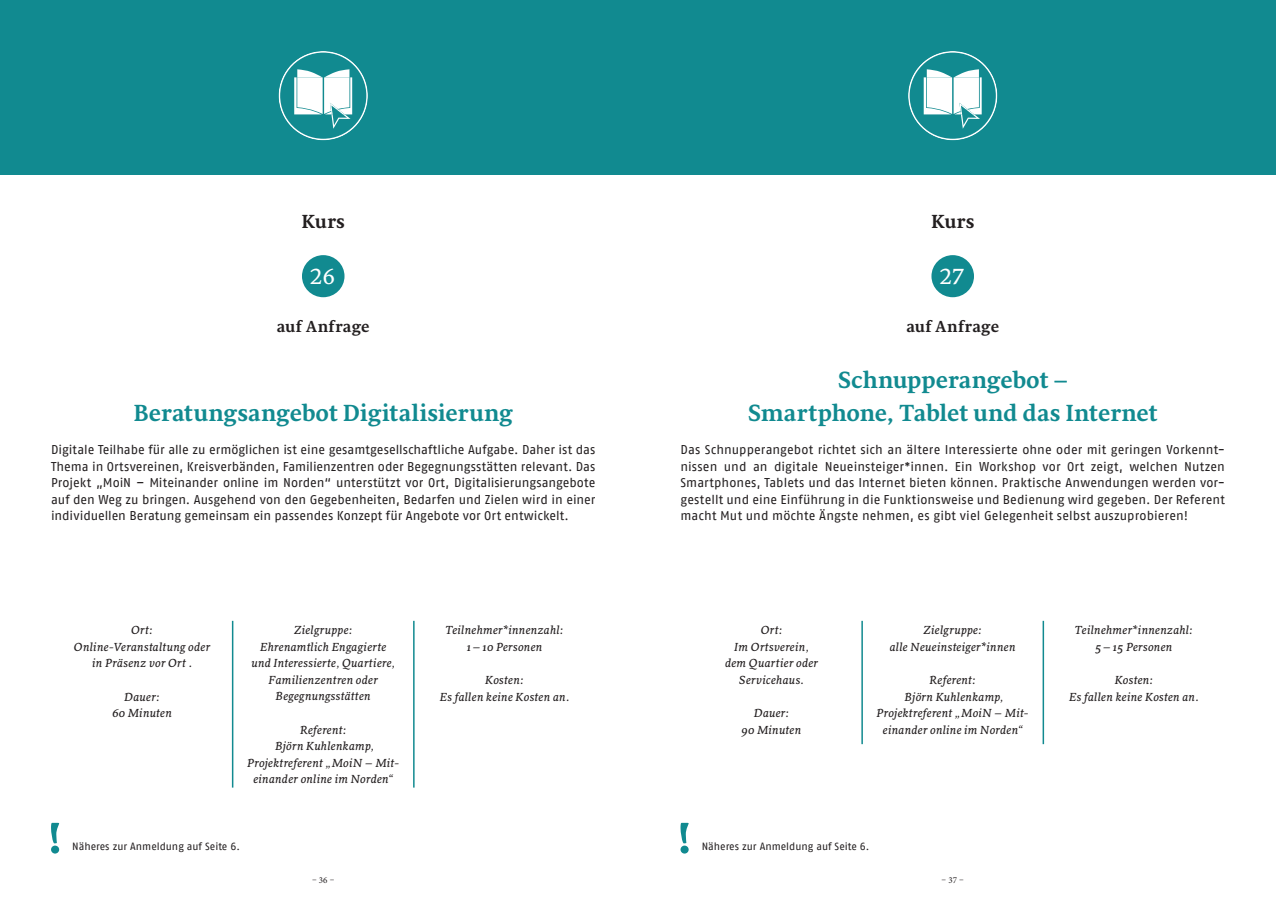
<style>
.page{position:relative;width:1276px;height:910px;background:#fff}
.page>*{position:absolute;margin:0;border:0;box-sizing:border-box;transform-origin:0 0}
.t1{font:700 24px/33px "Sirba";letter-spacing:-.005em;color:#118a90;text-align:center}
.t2{font:22.5px "Sirba";color:#fff}
.t3{font:700 19.5px "Sirba";letter-spacing:.01em;color:#231f20}
.t4{font:700 16.5px "Sirba";letter-spacing:.02em;color:#231f20}
.t5{font:12.75px/16.5px "AWO Fago Office";letter-spacing:.005em;color:#231f20;text-align:justify}
.t6{font:italic 12px/16.5px "Sirba";letter-spacing:.015em;color:#231f20;text-align:center}
.t7{font:10.5px "AWO Fago Office";color:#231f20}
.t8{font:9px "Minion Pro";color:#231f20}
</style>
<div class="page">
<div style="left:638px;top:0;width:638px;height:174px;background:#118a90"></div>
<div style="left:0;top:0;width:638px;height:174px;background:#118a90"></div>
<svg style="left:908px;top:51px;width:89px;height:89px"></svg>
<svg style="left:279px;top:51px;width:89px;height:89px"></svg>
<svg style="left:51px;top:822px;width:8px;height:32px"></svg>
<svg style="left:680px;top:822px;width:8px;height:32px"></svg>
<hr style="left:232px;top:621px;width:1px;height:167px;background:#118a90">
<hr style="left:413px;top:621px;width:1px;height:167px;background:#118a90">
<div style="left:302px;top:255px;width:42px;height:42px;background:#118a90;border-radius:50%"></div>
<hr style="left:861px;top:621px;width:2px;height:123px;background:#118a90">
<hr style="left:1042px;top:621px;width:2px;height:123px;background:#118a90">
<div style="left:931px;top:255px;width:43px;height:42px;background:#118a90;border-radius:50%"></div>
<h3 class="t3" style="left:302px;top:206px;width:45px">Kurs</h3>
<h3 class="t3" style="left:931px;top:206px;width:45px">Kurs</h3>
<h2 class="t2" style="left:309px;top:260px;width:27px">26</h2>
<p class="t4" style="left:277px;top:313px;width:94px">auf Anfrage</p>
<h1 class="t1" style="left:133px;top:397px;width:381px">Beratungsangebot Digitalisierung</h1>
<p class="t5" style="left:51px;top:441px;width:546px">Digitale Teilhabe für alle zu ermöglichen ist eine gesamtgesellschaftliche Aufgabe. Daher ist das Thema in Ortsvereinen, Kreisverbänden, Familienzentren oder Begegnungsstätten relevant. Das Projekt „MoiN – Miteinander online im Norden“ unterstützt vor Ort, Digitalisierungsangebote auf den Weg zu bringen. Ausgehend von den Gegebenheiten, Bedarfen und Zielen wird in einer individuellen Beratung gemeinsam ein passendes Konzept für Angebote vor Ort entwickelt.</p>
<p class="t6" style="left:74px;top:621px;width:138px">Ort:<br>Online-Veranstaltung oder in Präsenz vor Ort .</p>
<p class="t6" style="left:112px;top:688px;width:61px">Dauer:<br>60 Minuten</p>
<p class="t6" style="left:251px;top:621px;width:145px">Zielgruppe:<br>Ehrenamtlich Engagierte und Interessierte, Quartiere,<br>Familienzentren oder<br>Begegnungsstätten</p>
<p class="t6" style="left:247px;top:721px;width:154px">Referent:<br>Björn Kuhlenkamp,<br>Projektreferent „MoiN – Mit&shy;einander online im Norden“</p>
<p class="t6" style="left:445px;top:621px;width:120px">Teilnehmer*innenzahl:<br>1–10 Personen</p>
<p class="t6" style="left:440px;top:671px;width:131px">Kosten:<br>Es fallen keine Kosten an.</p>
<h2 class="t2" style="left:939px;top:260px;width:26px">27</h2>
<p class="t4" style="left:906px;top:313px;width:94px">auf Anfrage</p>
<h1 class="t1" style="left:748px;top:364px;width:411px">Schnupperangebot –<br>Smartphone, Tablet und das Internet</h1>
<p class="t5" style="left:680px;top:441px;width:546px;text-align:left">Das Schnupperangebot richtet sich an ältere Interessierte ohne oder mit geringen Vorkennt&shy;nissen und an digitale Neueinsteiger*innen. Ein Workshop vor Ort zeigt, welchen Nutzen Smartphones, Tablets und das Internet bieten können. Praktische Anwendungen werden vor&shy;gestellt und eine Einführung in die Funktionsweise und Bedienung wird gegeben. Der Referent macht Mut und möchte Ängste nehmen, es gibt viel Gelegenheit selbst auszuprobieren!</p>
<p class="t6" style="left:725px;top:621px;width:95px">Ort:<br>Im Ortsverein, dem Quartier oder<br>Servicehaus.</p>
<p class="t6" style="left:742px;top:704px;width:61px">Dauer:<br>90 Minuten</p>
<p class="t6" style="left:890px;top:621px;width:127px">Zielgruppe:<br>alle Neueinsteiger*innen</p>
<p class="t6" style="left:876px;top:671px;width:154px">Referent:<br>Björn Kuhlenkamp,<br>Projektreferent „MoiN – Mit&shy;einander online im Norden“</p>
<p class="t6" style="left:1075px;top:621px;width:120px">Teilnehmer*innenzahl:<br>5–15 Personen</p>
<p class="t6" style="left:1069px;top:671px;width:131px">Kosten:<br>Es fallen keine Kosten an.</p>
<p class="t7" style="left:72px;top:840px;width:169px">Näheres zur Anmeldung auf Seite 6.</p>
<p class="t7" style="left:702px;top:840px;width:169px">Näheres zur Anmeldung auf Seite 6.</p>
<p class="t8" style="left:312px;top:874px;width:24px">– 36 –</p>
<p class="t8" style="left:941px;top:874px;width:24px">– 37 –</p>
</div>
